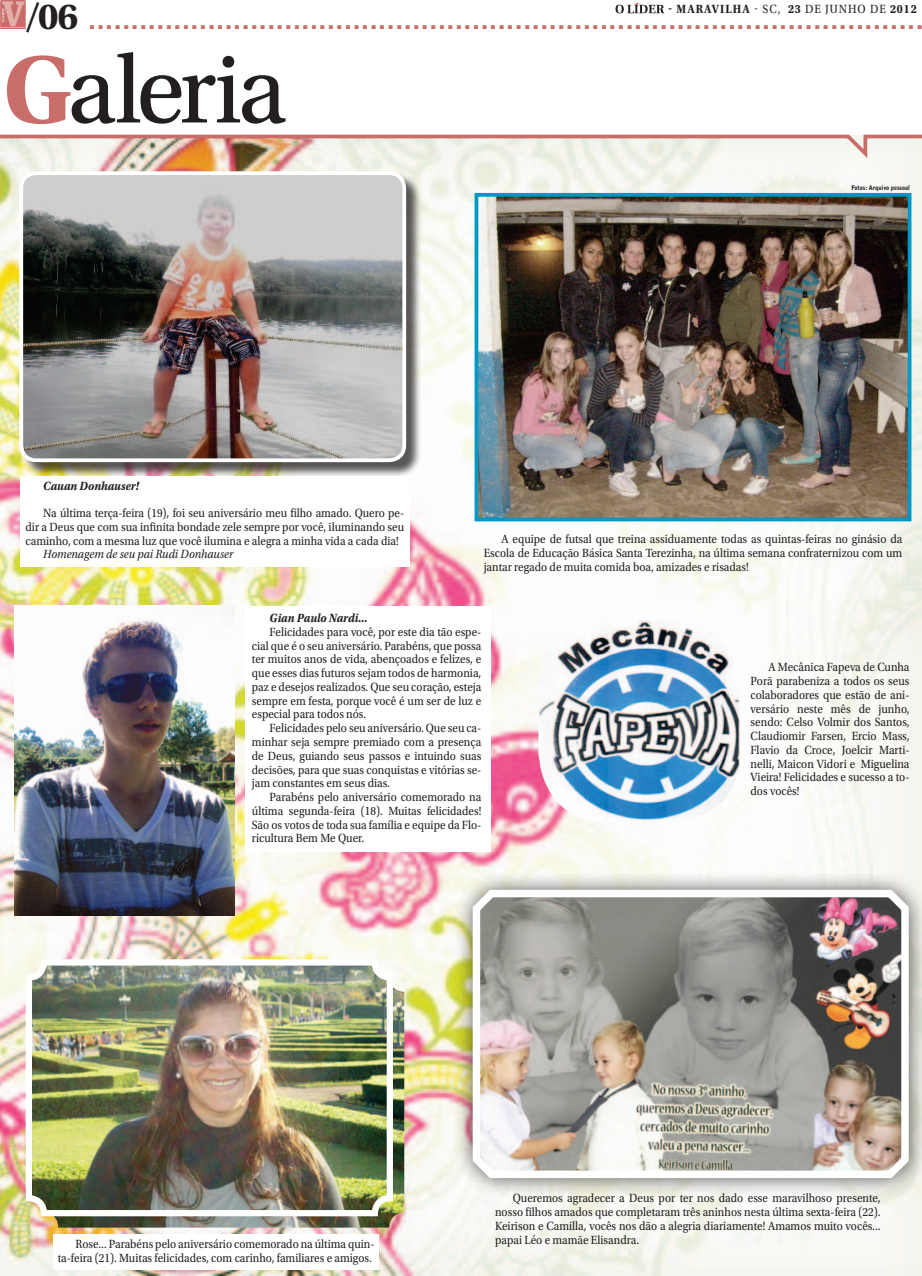
<style>
.page{position:relative;width:922px;height:1276px;background:#fff}
.page>*{position:absolute;margin:0;border:0;box-sizing:border-box;transform-origin:0 0}
.t1{font:100px "Utopia Std";color:#231f20}
.t2{font:700 24.12px "Rockwell";color:#c96d6a}
.t3{font:12.5px/13.8px "Utopia Std";color:#231f20;text-align:justify;scale:.9 1}
.t4{font:italic 700 12.5px "Utopia Std";color:#231f20;scale:.9 1}
.t5{font:italic 12.5px "Utopia Std";color:#231f20;scale:.9 1}
.t6{font:700 12.5px "Utopia Std";letter-spacing:.085em;color:#231f20;scale:.9 1}
.t7{font:900 6.25px "Bell Gothic BT";letter-spacing:-.01em;color:#231f20;scale:.96 1}
.s1{font-family:"Utopia Std";font-size:38.25px;color:#231f20}
.s2{font-weight:700;color:#c96d6a}
.s3{font-weight:400}
</style>
<div class="page">
<svg style="left:615px;top:3px;width:49px;height:10px"></svg>
<img style="left:0;top:163px;width:921px;height:1112px">
<svg style="left:0;top:0;width:26px;height:30px"></svg>
<svg style="left:0;top:134px;width:921px;height:29px"></svg>
<div style="left:21px;top:173px;width:401px;height:305px;background:#231f20;opacity:.75"></div>
<img style="left:21px;top:173px;width:383px;height:287px">
<div style="left:19px;top:171px;width:387px;height:291px;border:4px solid #fff;border-radius:15px"></div>
<img style="left:14px;top:606px;width:221px;height:309px">
<img style="left:538px;top:620px;width:202px;height:202px">
<img style="left:43px;top:977px;width:361px;height:250px">
<img style="left:29px;top:962px;width:361px;height:251px">
<div style="left:26px;top:959px;width:367px;height:257px;border:6px solid #fff;border-radius:15px"></div>
<img style="left:479px;top:198px;width:427px;height:318px">
<div style="left:474px;top:193px;width:437px;height:328px;border:4px solid #0099c6"></div>
<div style="left:453px;top:870px;width:468px;height:327px;background:#231f20;opacity:.75"></div>
<img style="left:469px;top:883px;width:443px;height:298px">
<div style="left:21px;top:476px;width:388px;height:91px;background:#fff"></div>
<div style="left:53px;top:1234px;width:325px;height:36px;background:#fff"></div>
<div style="left:245px;top:606px;width:245px;height:245px;background:#fff"></div>
<h2 class="t2" style="left:25px;top:6px;width:900px"><span class="s1">/06</span> ..................................................................................................</h2>
<h1 class="t1" style="left:3px;top:36px;width:286px"><span class="s2">G</span>aleria</h1>
<p class="t6" style="left:668px;top:2px;width:277px">- MARAVILHA <span class="s3">- SC,</span> 23 <span class="s3">de JUNHO DE</span> 2012</p>
<p class="t7" style="left:851px;top:184px;width:62px">Fotos: Arquivo pessoal</p>
<p class="t4" style="left:43px;top:478px;width:108px">Cauan Donhauser!</p>
<p class="t3" style="left:26px;top:506px;width:422px;text-indent:18px">Na última terça-feira (19), foi seu aniversário meu filho amado. Quero pe&shy;dir a Deus que com sua infinita bondade zele sempre por você, iluminando seu caminho, com a mesma luz que você ilumina e alegra a minha vida a cada dia!</p>
<p class="t5" style="left:43px;top:547px;width:213px">Homenagem de seu pai Rudi Donhauser</p>
<p class="t3" style="left:483px;top:532px;width:466px;text-indent:18px">A equipe de futsal que treina assiduamente todas as quintas-feiras no ginásio da Escola de Educação Básica Santa Terezinha, na última semana confraternizou com um jantar regado de muita comida boa, amizades e risadas!</p>
<p class="t4" style="left:269px;top:611px;width:110px">Gian Paulo Nardi...</p>
<p class="t3" style="left:252px;top:625px;width:256px;text-indent:18px">Felicidades para você, por este dia tão espe&shy;cial que é o seu aniversário. Parabéns, que possa ter muitos anos de vida, abençoados e felizes, e que esses dias futuros sejam todos de harmonia, paz e desejos realizados. Que seu coração, esteja sempre em festa, porque você é um ser de luz e especial para todos nós.</p>
<p class="t3" style="left:252px;top:721px;width:256px;text-indent:18px">Felicidades pelo seu aniversário. Que seu ca&shy;minhar seja sempre premiado com a presença de Deus, guiando seus passos e intuindo suas decisões, para que suas conquistas e vitórias se&shy;jam constantes em seus dias.</p>
<p class="t3" style="left:252px;top:790px;width:256px;text-indent:18px">Parabéns pelo aniversário comemorado na última segunda-feira (18). Muitas felicidades!<br>São os votos de toda sua família e equipe da Flo&shy;ricultura Bem Me Quer.</p>
<p class="t3" style="left:750px;top:661px;width:178px;text-indent:18px">A Mecânica Fapeva de Cunha Porã parabeniza a todos os seus colaboradores que estão de ani&shy;versário neste mês de junho, sendo: Celso Volmir dos Santos, Claudiomir Farsen, Ercio Mass, Flavio da Croce, Joelcir Marti&shy;nelli, Maicon Vidori e Miguelina Vieira! Felicidades e sucesso a to&shy;dos vocês!</p>
<p class="t3" style="left:58px;top:1237px;width:353px;text-align:right">Rose... Parabéns pelo aniversário comemorado na última quin&shy;ta-feira (21). Muitas felicidades, com carinho, familiares e amigos.</p>
<p class="t3" style="left:495px;top:1191px;width:430px;text-indent:18px">Queremos agradecer a Deus por ter nos dado esse maravilhoso presente, nosso filhos amados que completaram três aninhos nesta última sexta-feira (22).<br>Keirison e Camilla, vocês nos dão a alegria diariamente! Amamos muito vocês... papai Léo e mamãe Elisandra.</p>
</div>
